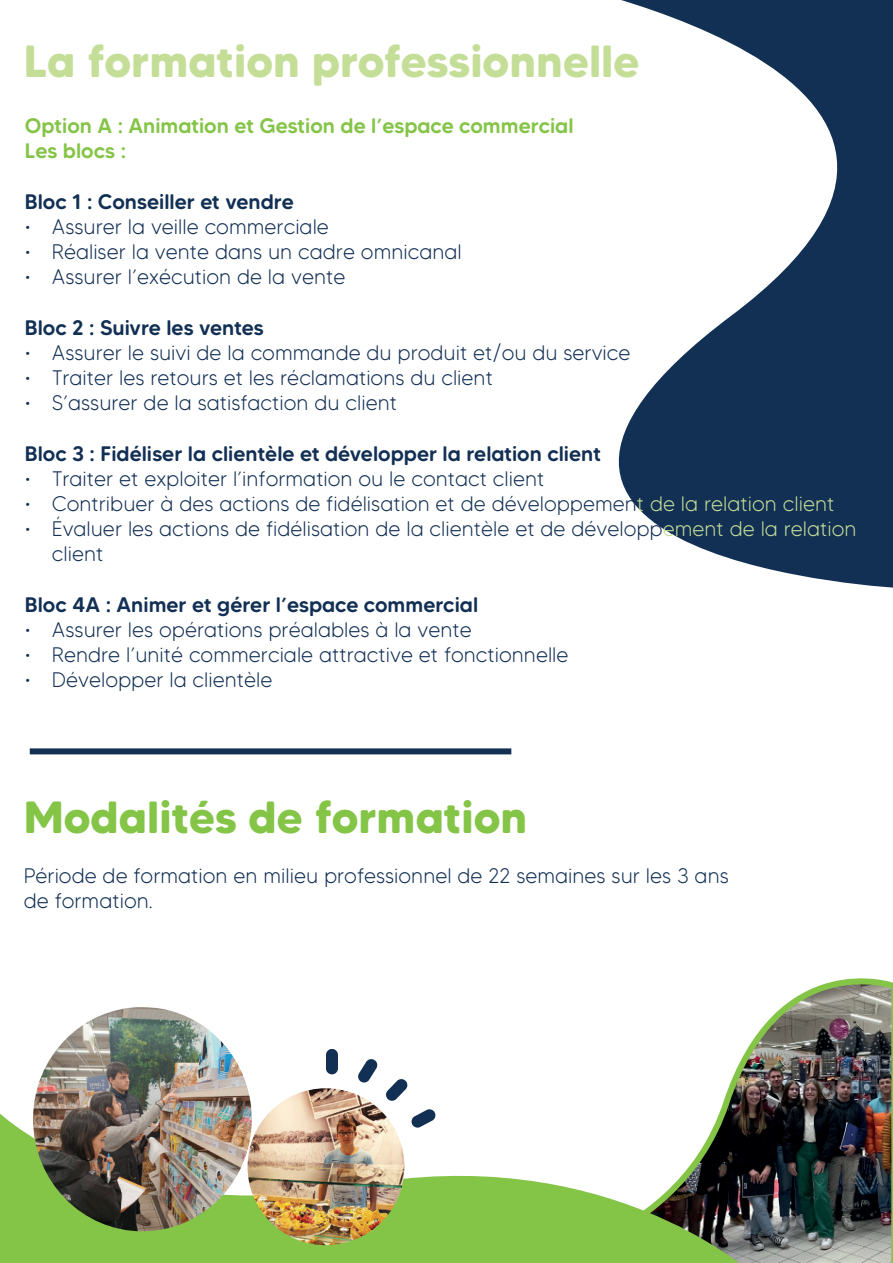
<style>
.page{position:relative;width:893px;height:1263px;background:#fff}
.page>*{position:absolute;margin:0;border:0;box-sizing:border-box;transform-origin:0 0}
.t1{font:700 45px "MADE Tommy Soft";color:#c4de97}
.t2{font:700 45px "MADE Tommy Soft";color:#84c447}
.t3{font:300 21px/25.2px "MADE Tommy Soft";color:#122f54}
.t4{font:500 21px "MADE Tommy Soft";color:#122f54}
.t5{font:500 21px/25.2px "MADE Tommy Soft";color:#84c447}
.s1{color:#c4de97}
</style>
<div class="page">
<svg style="left:618px;top:0;width:275px;height:588px;fill:#122f54"></svg>
<div style="left:30px;top:748px;width:481px;height:6px;background:#122f54"></div>
<img style="left:722px;top:978px;width:171px;height:285px">
<svg style="left:0;top:1106px;width:749px;height:157px;fill:#84c447"></svg>
<img style="left:33px;top:1007px;width:219px;height:224px">
<img style="left:248px;top:1088px;width:156px;height:157px;border-radius:78px">
<div style="left:326px;top:1049px;width:12px;height:25px;border:6px solid #122f54;border-radius:3px"></div>
<svg style="left:352px;top:1059px;width:88px;height:73px"></svg>
<h1 class="t1" style="left:24px;top:44px;width:617px">La formation professionnelle</h1>
<p class="t5" style="left:25px;top:115px;width:550px">Option A : Animation et Gestion de l’espace commercial<br>Les blocs :</p>
<p class="t4" style="left:25px;top:193px;width:270px">Bloc 1 : Conseiller et vendre</p>
<p class="t3" style="left:25px;top:214px;width:306px">• Assurer la veille commerciale</p>
<p class="t3" style="left:25px;top:239px;width:438px">• Réaliser la vente dans un cadre omnicanal</p>
<p class="t3" style="left:25px;top:264px;width:322px">• Assurer l’exécution de la vente</p>
<p class="t4" style="left:25px;top:319px;width:241px">Bloc 2 : Suivre les ventes</p>
<p class="t3" style="left:25px;top:340px;width:607px">• Assurer le suivi de la commande du produit et/ou du service</p>
<p class="t3" style="left:25px;top:365px;width:470px">• Traiter les retours et les réclamations du client</p>
<p class="t3" style="left:25px;top:390px;width:374px">• S’assurer de la satisfaction du client</p>
<p class="t4" style="left:25px;top:445px;width:578px">Bloc 3 : Fidéliser la clientèle et développer la relation client</p>
<p class="t3" style="left:25px;top:466px;width:521px">• Traiter et exploiter l’information ou le contact client</p>
<p class="t3" style="left:25px;top:491px;width:811px">• Contribuer à des actions de fidélisation et de développemen<span class="s1">t de la relation client</span></p>
<p class="t3" style="left:52px;top:516px;width:806px;text-indent:-27px">• Évaluer les actions de fidélisation de la clientèle et de développ<span class="s1">ement de la relation </span>client</p>
<p class="t4" style="left:25px;top:596px;width:455px">Bloc 4A : Animer et gérer l’espace commercial</p>
<p class="t3" style="left:25px;top:617px;width:448px">• Assurer les opérations préalables à la vente</p>
<p class="t3" style="left:25px;top:642px;width:545px">• Rendre l’unité commerciale attractive et fonctionnelle</p>
<p class="t3" style="left:25px;top:667px;width:249px">• Développer la clientèle</p>
<h1 class="t2" style="left:24px;top:800px;width:505px">Modalités de formation</h1>
<p class="t3" style="left:24px;top:863px;width:706px">Période de formation en milieu professionnel de 22 semaines sur les 3 ans de formation.</p>
</div>
